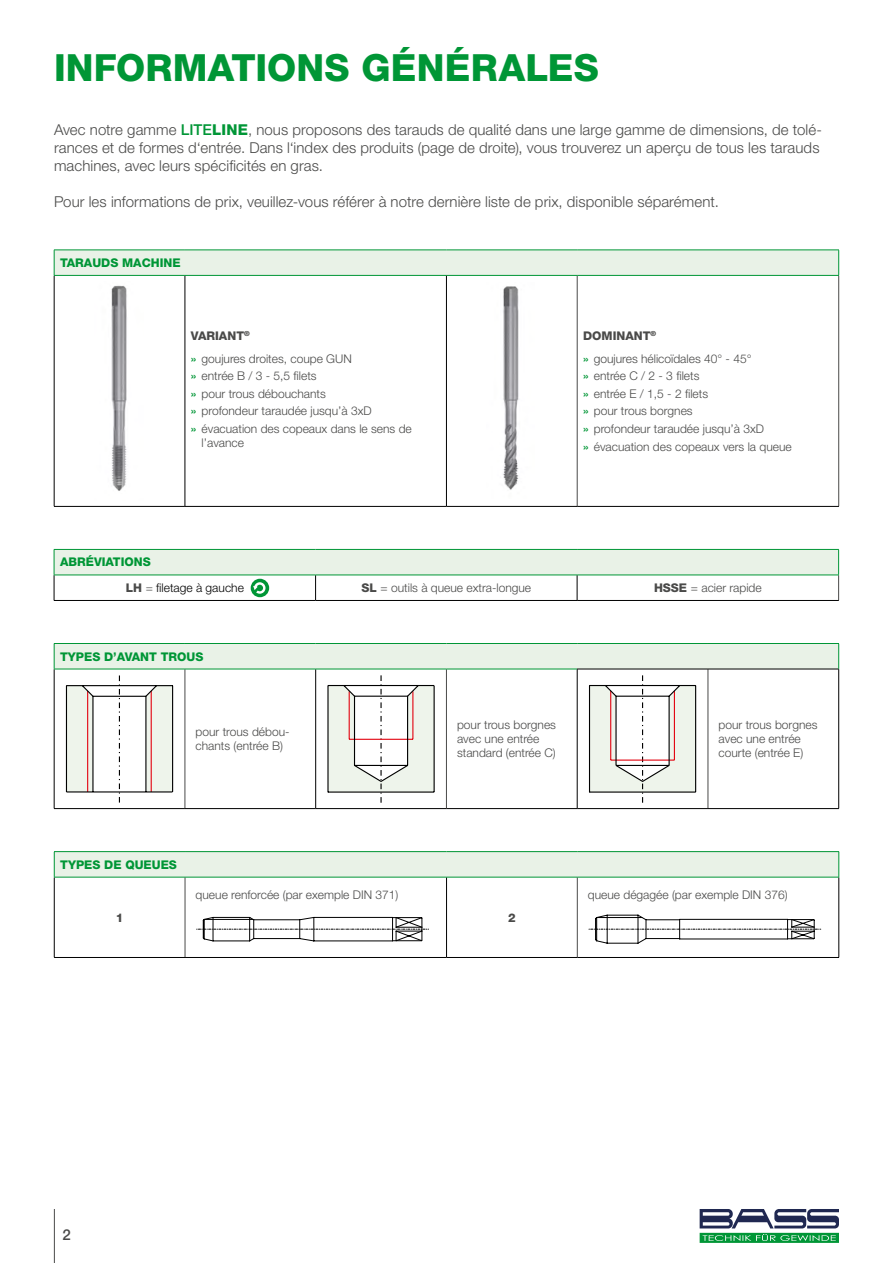
<style>
.page{position:relative;width:893px;height:1263px;background:#fff}
.page>*{position:absolute;margin:0;border:0;box-sizing:border-box;transform-origin:0 0}
.t1{font:800 37.5px "Helvetica Neue LT Std";letter-spacing:.005em;color:#009636}
.t2{font:300 15px/18px "Helvetica Neue LT Std";letter-spacing:.005em;color:#4a4a49}
.t3{font:500 15px "Helvetica Neue LT Std";color:#4a4a49}
.t4{font:300 12px/17.5px "Helvetica Neue LT Std";color:#4a4a49}
.t5{font:800 12px "Helvetica Neue LT Std";color:#009636}
.t6{font:300 12px/25.5px "Helvetica Neue LT Std";color:#000}
.t7{font:800 12px "Helvetica Neue LT Std";color:#4a4a49}
.s1{font-weight:500;color:#009636}
.s2{font-weight:800;color:#009636}
.s3{font-weight:800}
.s4{font-weight:800;color:#4a4a49}
.s5{color:#4a4a49}
</style>
<div class="page">
<div style="left:54px;top:852px;width:785px;height:25px;background:#e9f2e7"></div>
<hr style="left:185px;top:877px;width:1px;height:80px;background:#4a4a49">
<hr style="left:577px;top:877px;width:1px;height:80px;background:#4a4a49">
<hr style="left:54px;top:877px;width:1px;height:80px;background:#000">
<hr style="left:838px;top:877px;width:1px;height:80px;background:#000">
<hr style="left:54px;top:957px;width:131px;height:1px;background:#000">
<hr style="left:185px;top:957px;width:262px;height:1px;background:#000">
<hr style="left:447px;top:957px;width:130px;height:1px;background:#000">
<hr style="left:577px;top:957px;width:262px;height:1px;background:#000">
<hr style="left:446px;top:877px;width:1px;height:80px;background:#000">
<svg style="left:838px;top:852px;width:1px;height:25px"></svg>
<hr style="left:54px;top:851px;width:131px;height:1px;background:#009636">
<svg style="left:54px;top:852px;width:1px;height:25px"></svg>
<hr style="left:185px;top:851px;width:262px;height:1px;background:#009636">
<hr style="left:447px;top:851px;width:130px;height:1px;background:#009636">
<hr style="left:577px;top:851px;width:262px;height:1px;background:#009636">
<hr style="left:54px;top:877px;width:131px;height:1px;background:#009636">
<hr style="left:185px;top:877px;width:262px;height:1px;background:#009636">
<hr style="left:447px;top:877px;width:130px;height:1px;background:#009636">
<hr style="left:577px;top:877px;width:262px;height:1px;background:#009636">
<svg style="left:197px;top:916px;width:231px;height:26px"></svg>
<svg style="left:589px;top:914px;width:232px;height:30px"></svg>
<div style="left:54px;top:643px;width:785px;height:26px;background:#e9f2e7"></div>
<hr style="left:185px;top:669px;width:1px;height:139px;background:#4a4a49">
<hr style="left:446px;top:669px;width:1px;height:139px;background:#4a4a49">
<hr style="left:708px;top:669px;width:1px;height:139px;background:#4a4a49">
<hr style="left:54px;top:669px;width:1px;height:139px;background:#000">
<hr style="left:838px;top:669px;width:1px;height:139px;background:#000">
<hr style="left:577px;top:808px;width:131px;height:1px;background:#000">
<hr style="left:708px;top:808px;width:131px;height:1px;background:#000">
<hr style="left:577px;top:669px;width:131px;height:1px;background:#000">
<hr style="left:708px;top:669px;width:131px;height:1px;background:#000">
<hr style="left:54px;top:808px;width:131px;height:1px;background:#000">
<hr style="left:185px;top:808px;width:131px;height:1px;background:#000">
<hr style="left:316px;top:808px;width:130px;height:1px;background:#000">
<hr style="left:446px;top:808px;width:131px;height:1px;background:#000">
<hr style="left:315px;top:669px;width:1px;height:139px;background:#000">
<hr style="left:577px;top:669px;width:1px;height:139px;background:#000">
<svg style="left:838px;top:644px;width:1px;height:25px"></svg>
<hr style="left:54px;top:643px;width:131px;height:1px;background:#009636">
<svg style="left:54px;top:644px;width:1px;height:25px"></svg>
<hr style="left:185px;top:643px;width:131px;height:1px;background:#009636">
<hr style="left:316px;top:643px;width:130px;height:1px;background:#009636">
<hr style="left:446px;top:643px;width:131px;height:1px;background:#009636">
<hr style="left:577px;top:643px;width:131px;height:1px;background:#009636">
<hr style="left:708px;top:643px;width:131px;height:1px;background:#009636">
<hr style="left:54px;top:669px;width:131px;height:1px;background:#009636">
<hr style="left:185px;top:669px;width:131px;height:1px;background:#009636">
<hr style="left:316px;top:669px;width:130px;height:1px;background:#009636">
<hr style="left:446px;top:669px;width:131px;height:1px;background:#009636">
<svg style="left:66px;top:675px;width:107px;height:127px"></svg>
<svg style="left:327px;top:675px;width:108px;height:127px"></svg>
<svg style="left:589px;top:675px;width:107px;height:127px"></svg>
<div style="left:54px;top:250px;width:785px;height:25px;background:#e9f2e7"></div>
<hr style="left:577px;top:276px;width:1px;height:230px;background:#4a4a49">
<hr style="left:838px;top:276px;width:1px;height:230px;background:#4a4a49">
<hr style="left:54px;top:276px;width:1px;height:230px;background:#000">
<hr style="left:185px;top:276px;width:1px;height:230px;background:#000">
<hr style="left:446px;top:506px;width:131px;height:1px;background:#000">
<hr style="left:577px;top:506px;width:262px;height:1px;background:#000">
<hr style="left:54px;top:506px;width:131px;height:1px;background:#000">
<hr style="left:185px;top:506px;width:261px;height:1px;background:#000">
<hr style="left:54px;top:250px;width:131px;height:1px;background:#009636">
<svg style="left:54px;top:250px;width:1px;height:25px"></svg>
<hr style="left:185px;top:250px;width:261px;height:1px;background:#009636">
<hr style="left:446px;top:250px;width:131px;height:1px;background:#009636">
<hr style="left:577px;top:250px;width:262px;height:1px;background:#009636">
<svg style="left:838px;top:250px;width:1px;height:25px"></svg>
<hr style="left:54px;top:275px;width:131px;height:1px;background:#009636">
<hr style="left:185px;top:275px;width:261px;height:1px;background:#009636">
<hr style="left:446px;top:275px;width:131px;height:1px;background:#009636">
<hr style="left:577px;top:275px;width:262px;height:1px;background:#009636">
<hr style="left:446px;top:276px;width:1px;height:230px;background:#000">
<img style="left:111px;top:285px;width:16px;height:206px">
<img style="left:503px;top:286px;width:16px;height:204px">
<div style="left:54px;top:549px;width:785px;height:26px;background:#e9f2e7"></div>
<svg style="left:315px;top:576px;width:1px;height:24px"></svg>
<svg style="left:577px;top:576px;width:1px;height:24px"></svg>
<hr style="left:577px;top:600px;width:262px;height:1px;background:#000">
<hr style="left:54px;top:600px;width:262px;height:1px;background:#000">
<hr style="left:316px;top:600px;width:261px;height:1px;background:#000">
<hr style="left:54px;top:549px;width:262px;height:1px;background:#009636">
<svg style="left:54px;top:550px;width:1px;height:50px"></svg>
<hr style="left:316px;top:549px;width:261px;height:1px;background:#009636">
<hr style="left:577px;top:549px;width:262px;height:1px;background:#009636">
<svg style="left:838px;top:550px;width:1px;height:50px"></svg>
<hr style="left:54px;top:575px;width:262px;height:1px;background:#009636">
<hr style="left:316px;top:575px;width:261px;height:1px;background:#009636">
<hr style="left:577px;top:575px;width:262px;height:1px;background:#009636">
<div style="left:251px;top:579px;width:18px;height:18px;background:#009636;border-radius:50%"></div>
<svg style="left:253px;top:582px;width:12px;height:12px"></svg>
<hr style="left:54px;top:1209px;width:1px;height:54px;background:#4a4a49">
<svg style="left:700px;top:1209px;width:139px;height:34px"></svg>
<h1 class="t1" style="left:54px;top:45px;width:546px">INFORMATIONS GÉNÉRALES</h1>
<p class="t2" style="left:54px;top:120px;width:769px">Avec notre gamme <span class="s1">LITE</span><span class="s2">LINE</span>, nous proposons des tarauds de qualité dans une large gamme de dimensions, de tolé&shy;rances et de formes d‘entrée. Dans l‘index des produits (page de droite), vous trouverez un aperçu de tous les tarauds machines, avec leurs spécificités en gras.</p>
<p class="t2" style="left:54px;top:192px;width:666px">Pour les informations de prix, veuillez-vous référer à notre dernière liste de prix, disponible séparément.</p>
<p class="t5" style="left:60px;top:255px;width:122px">TARAUDS MACHINE</p>
<p class="t4" style="left:191px;top:324px;width:162px;line-height:23px"><span class="s3">VARIANT</span><sup>®<br></sup><span class="s1">»</span> goujures droites, coupe GUN</p>
<p class="t4" style="left:191px;top:367px;width:222px"><span class="s1">»</span> entrée B / 3 - 5,5 filets<br><span class="s1">»</span> pour trous débouchants<br><span class="s1">»</span> profondeur taraudée jusqu’à 3xD<br><span class="s1">»</span> évacuation des copeaux dans le sens de</p>
<p class="t4" style="left:202px;top:434px;width:44px">l’avance</p>
<p class="t4" style="left:583px;top:324px;width:170px;line-height:23px"><span class="s3">DOMINANT</span><sup>®<br></sup><span class="s1">»</span> goujures hélicoïdales 40° - 45°</p>
<p class="t4" style="left:583px;top:367px;width:210px"><span class="s1">»</span> entrée C / 2 - 3 filets<br><span class="s1">»</span> entrée E / 1,5 - 2 filets<br><span class="s1">»</span> pour trous borgnes<br><span class="s1">»</span> profondeur taraudée jusqu’à 3xD<br><span class="s1">»</span> évacuation des copeaux vers la queue</p>
<p class="t6" style="left:126px;top:549px;width:120px;text-indent:-66px"><span class="s2">ABRÉVIATIONS<br></span><span class="s4">LH</span> <span class="s5">=</span> filetage à gauche</p>
<p class="t5" style="left:60px;top:649px;width:145px">TYPES D’AVANT TROUS</p>
<p class="t4" style="left:361px;top:579px;width:171px"><span class="s3">SL</span> = outils à queue extra-longue</p>
<p class="t4" style="left:654px;top:579px;width:109px"><span class="s3">HSSE</span> = acier rapide</p>
<p class="t4" style="left:196px;top:724px;width:96px;line-height:14.4px">pour trous débou&shy;chants (entrée B)</p>
<p class="t4" style="left:457px;top:717px;width:100px;line-height:14.4px">pour trous borgnes avec une entrée standard (entrée C)</p>
<p class="t4" style="left:719px;top:717px;width:100px;line-height:14.4px">pour trous borgnes avec une entrée courte (entrée E)</p>
<p class="t5" style="left:60px;top:857px;width:118px">TYPES DE QUEUES</p>
<p class="t7" style="left:116px;top:910px;width:9px">1</p>
<p class="t4" style="left:196px;top:885px;width:204px">queue renforcée (par exemple DIN 371)</p>
<p class="t7" style="left:508px;top:910px;width:9px">2</p>
<p class="t4" style="left:588px;top:885px;width:201px">queue dégagée (par exemple DIN 376)</p>
<p class="t3" style="left:63px;top:1225px;width:10px">2</p>
</div>
